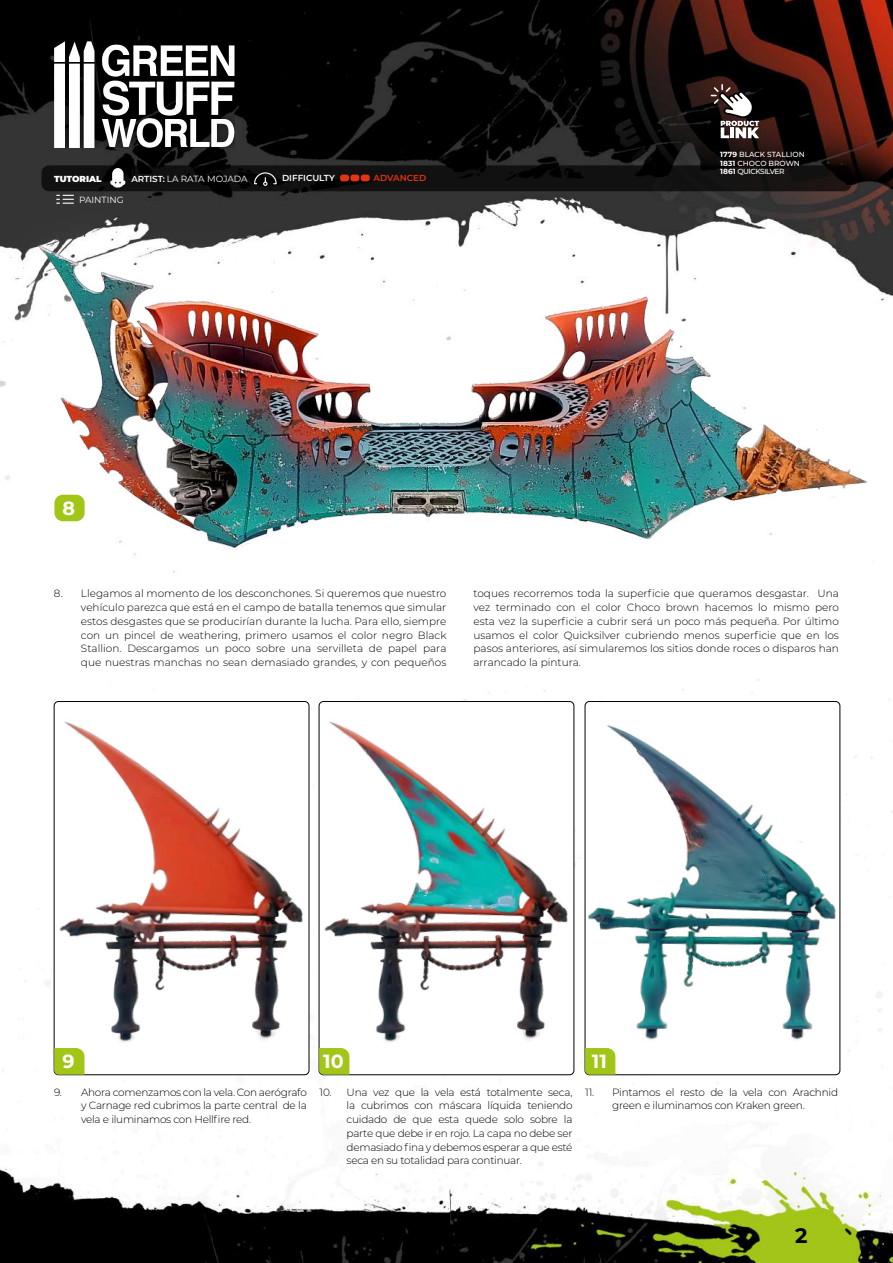
<style>
.page{position:relative;width:893px;height:1263px;background:#fff}
.page>*{position:absolute;margin:0;border:0;box-sizing:border-box;transform-origin:0 0}
.t1{font:700 21px "Montserrat";color:#000}
.t2{font:700 19.05px "Montserrat";color:#fff}
.t3{font:300 10.5px/13.8px "Montserrat";letter-spacing:-.025em;color:#000;text-align:justify}
.t4{font:9px "Montserrat";color:#fff}
.t5{font:600 8.7px "Montserrat";color:#fff}
.t6{font:900 8.7px "Montserrat";color:#fff}
.t7{font:600 8.7px "Montserrat";color:#e63312}
.t8{font:500 7.35px/8.6px "Montserrat";letter-spacing:-.01em;color:#fff}
.s1{font-weight:600;font-size:8.7px}
.s2{font-weight:700}
</style>
<div class="page">
<img style="left:0;top:0;width:893px;height:1023px">
<img style="left:0;top:1023px;width:893px;height:240px">
<img style="left:94px;top:41px;width:140px;height:107px">
<svg style="left:54px;top:41px;width:40px;height:107px"></svg>
<svg style="left:102px;top:45px;width:132px;height:103px"></svg>
<svg style="left:41px;top:165px;width:810px;height:26px;background:#0f0e0e"></svg>
<svg style="left:110px;top:168px;width:15px;height:20px"></svg>
<svg style="left:57px;top:195px;width:16px;height:9px"></svg>
<div style="left:340px;top:175px;width:9px;height:6px;background:#e63312;border-radius:2px"></div>
<div style="left:350px;top:175px;width:9px;height:6px;background:#e63312;border-radius:2px"></div>
<div style="left:361px;top:175px;width:9px;height:6px;background:#e63312;border-radius:2px"></div>
<svg style="left:254px;top:172px;width:23px;height:14px"></svg>
<img style="left:0;top:227px;width:893px;height:340px">
<div style="left:54px;top:495px;width:31px;height:26px;background:#a2c617;border-radius:9px"></div>
<img style="left:54px;top:702px;width:255px;height:372px">
<div style="left:54px;top:701px;width:255px;height:374px;border:1px solid #000;border-radius:4px"></div>
<svg style="left:54px;top:1048px;width:30px;height:26px"></svg>
<img style="left:319px;top:702px;width:255px;height:372px">
<div style="left:319px;top:701px;width:255px;height:374px;border:1px solid #000;border-radius:4px"></div>
<svg style="left:319px;top:1048px;width:30px;height:26px"></svg>
<img style="left:585px;top:702px;width:255px;height:372px">
<div style="left:585px;top:701px;width:255px;height:374px;border:1px solid #000;border-radius:4px"></div>
<svg style="left:585px;top:1048px;width:30px;height:26px"></svg>
<svg style="left:711px;top:84px;width:48px;height:54px"></svg>
<p class="t6" style="left:54px;top:172px;width:49px">TUTORIAL</p>
<p class="t4" style="left:131px;top:173px;width:118px"><span class="s1">ARTIST:</span> LA RATA MOJADA</p>
<p class="t5" style="left:282px;top:172px;width:54px">DIFFICULTY</p>
<p class="t7" style="left:373px;top:172px;width:54px">ADVANCED</p>
<p class="t4" style="left:79px;top:193px;width:46px">PAINTING</p>
<h2 class="t2" style="left:62px;top:495px;width:14px">8</h2>
<p class="t8" style="left:720px;top:150px;width:86px"><span class="s2">1779</span> BLACK STALLION<br><span class="s2">1831</span> CHOCO BROWN<br><span class="s2">1861</span> QUICKSILVER</p>
<p class="t3" style="left:81px;top:586px;width:367px;text-indent:-27px">8. Llegamos al momento de los desconchones. Si queremos que nuestro vehículo parezca que está en el campo de batalla tenemos que simular estos desgastes que se producirían durante la lucha. Para ello, siempre con un pincel de weathering, primero usamos el color negro Black Stallion. Descargamos un poco sobre una servilleta de papel para que nuestras manchas no sean demasiado grandes, y con pequeños</p>
<p class="t3" style="left:473px;top:586px;width:367px">toques recorremos toda la superficie que queramos desgastar. Una vez terminado con el color Choco brown hacemos lo mismo pero esta vez la superficie a cubrir será un poco más pequeña. Por último usamos el color Quicksilver cubriendo menos superficie que en los pasos anteriores, así simularemos los sitios donde roces o disparos han arrancado la pintura.</p>
<h2 class="t2" style="left:62px;top:1048px;width:14px">9</h2>
<h2 class="t2" style="left:323px;top:1048px;width:22px">10</h2>
<p class="t3" style="left:81px;top:1084px;width:227px;text-indent:-27px">9. Ahora comenzamos con la vela. Con aerógrafo y Carnage red cubrimos la parte central de la vela e iluminamos con Hellfire red.</p>
<p class="t3" style="left:347px;top:1084px;width:227px;text-indent:-27px">10. Una vez que la vela está totalmente seca, la cubrimos con máscara líquida teniendo cuidado de que esta quede solo sobre la parte que debe ir en rojo. La capa no debe ser demasiado fina y debemos esperar a que esté seca en su totalidad para continuar.</p>
<p class="t3" style="left:612px;top:1084px;width:227px;text-indent:-27px">11. Pintamos el resto de la vela con Arachnid green e iluminamos con Kraken green.</p>
<h2 class="t2" style="left:592px;top:1048px;width:16px">11</h2>
<h1 class="t1" style="left:795px;top:1220px;width:14px">2</h1>
</div>
